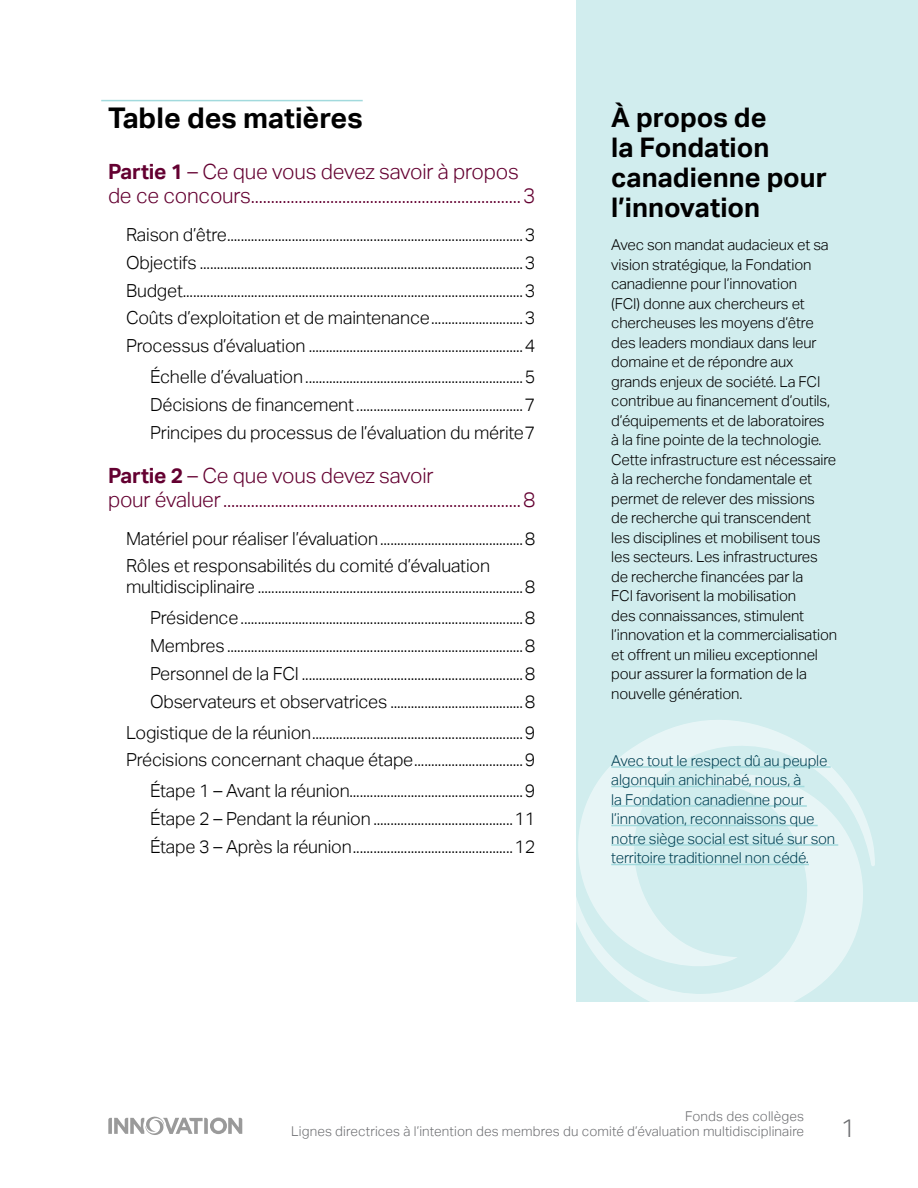
<style>
.page{position:relative;width:918px;height:1188px;background:#fff}
.page>*{position:absolute;margin:0;border:0;box-sizing:border-box;transform-origin:0 0}
.TOC_title{font:700 28.5px "Aktiv Grotesk";color:#000}
.H2_no_Toc{font:700 27px/30px "Aktiv Grotesk";color:#000}
.t1{font:300 25.5px "Aktiv Grotesk";color:#6d6e71}
.t2{font:300 21px/24px "Aktiv Grotesk";letter-spacing:-.01em;color:#640031}
.t3{font:300 18px/21px "Aktiv Grotesk";letter-spacing:-.01em;color:#000}
.Body{font:300 15px/19.5px "Aktiv Grotesk";letter-spacing:-.01em;color:#000}
.Body-2{font:300 15px/19.5px "Aktiv Grotesk";letter-spacing:-.01em;color:#004053}
.t4{font:300 13.5px/15px "Aktiv Grotesk";letter-spacing:.01em;color:#6d6e71;text-align:right}
.s1{font-weight:700}
</style>
<div class="page">
<svg style="left:108px;top:1116px;width:134px;height:19px"></svg>
<hr style="left:101px;top:100px;width:262px;height:1px;background:#a2dadd">
<div style="left:577px;top:0;width:341px;height:1002px;background:#d1edee"></div>
<svg style="left:611px;top:973px;width:221px;height:29px;fill:#e7f5f6"></svg>
<svg style="left:577px;top:720px;width:298px;height:253px"></svg>
<hr style="left:611px;top:766px;width:220px;height:2px;background:#a2dadd">
<hr style="left:611px;top:786px;width:193px;height:1px;background:#a2dadd">
<hr style="left:611px;top:805px;width:196px;height:2px;background:#a2dadd">
<hr style="left:611px;top:825px;width:207px;height:1px;background:#a2dadd">
<hr style="left:611px;top:844px;width:227px;height:2px;background:#a2dadd">
<hr style="left:611px;top:864px;width:198px;height:1px;background:#a2dadd">
<p class="TOC_title" style="left:108px;top:102px;width:256px">Table des matières</p>
<p class="t2" style="left:108px;top:160px;width:429px"><span class="s1">Partie 1</span> – Ce que vous devez savoir à propos de ce concours....................................................................3</p>
<p class="t3" style="left:126px;top:224px;width:411px">Raison d’être.......................................................................................3</p>
<p class="t3" style="left:126px;top:252px;width:411px">Objectifs ...............................................................................................3</p>
<p class="t3" style="left:126px;top:280px;width:411px">Budget....................................................................................................3</p>
<p class="t3" style="left:126px;top:308px;width:411px">Coûts d’exploitation et de maintenance...........................3</p>
<p class="t3" style="left:126px;top:335px;width:411px">Processus d’évaluation ...............................................................4</p>
<p class="t3" style="left:150px;top:366px;width:387px">Échelle d’évaluation................................................................5</p>
<p class="t3" style="left:150px;top:394px;width:387px">Décisions de financement.................................................7</p>
<p class="t3" style="left:150px;top:422px;width:387px">Principes du processus de l’évaluation du mérite7</p>
<p class="t2" style="left:108px;top:464px;width:429px"><span class="s1">Partie 2</span> – Ce que vous devez savoir<br>pour évaluer...........................................................................8</p>
<p class="t3" style="left:126px;top:528px;width:411px">Matériel pour réaliser l’évaluation..........................................8</p>
<p class="t3" style="left:126px;top:556px;width:411px">Rôles et responsabilités du comité d’évaluation multidisciplinaire ..............................................................................8</p>
<p class="t3" style="left:150px;top:608px;width:387px">Présidence...................................................................................8</p>
<p class="t3" style="left:150px;top:635px;width:387px">Membres.......................................................................................8</p>
<p class="t3" style="left:150px;top:663px;width:387px">Personnel de la FCI .................................................................8</p>
<p class="t3" style="left:150px;top:691px;width:387px">Observateurs et observatrices .......................................8</p>
<p class="t3" style="left:126px;top:722px;width:411px">Logistique de la réunion..............................................................9</p>
<p class="t3" style="left:126px;top:750px;width:411px">Précisions concernant chaque étape................................9</p>
<p class="t3" style="left:150px;top:781px;width:387px">Étape 1 – Avant la réunion...................................................9</p>
<p class="t3" style="left:150px;top:808px;width:387px">Étape 2 – Pendant la réunion .........................................11</p>
<p class="t3" style="left:150px;top:836px;width:387px">Étape 3 – Après la réunion...............................................12</p>
<p class="H2_no_Toc" style="left:611px;top:103px;width:217px">À propos de<br>la Fondation canadienne pour l’innovation</p>
<p class="Body" style="left:611px;top:235px;width:227px">Avec son mandat audacieux et sa vision stratégique, la Fondation canadienne pour l’innovation<br>(FCI) donne aux chercheurs et chercheuses les moyens d’être des leaders mondiaux dans leur domaine et de répondre aux grands enjeux de société. La FCI contribue au financement d’outils, d’équipements et de laboratoires<br>à la fine pointe de la technologie.<br>Cette infrastructure est nécessaire à la recherche fondamentale et permet de relever des missions<br>de recherche qui transcendent<br>les disciplines et mobilisent tous les secteurs. Les infrastructures de recherche financées par la<br>FCI favorisent la mobilisation<br>des connaissances, stimulent l’innovation et la commercialisation et offrent un milieu exceptionnel pour assurer la formation de la nouvelle génération.</p>
<p class="Body-2" style="left:611px;top:751px;width:225px">Avec tout le respect dû au peuple algonquin anichinabé, nous, à<br>la Fondation canadienne pour l’innovation, reconnaissons que notre siège social est situé sur son territoire traditionnel non cédé.</p>
<p class="t4" style="left:291px;top:1109px;width:514px">Fonds des collèges<br>Lignes directrices à l’intention des membres du comité d’évaluation multidisciplinaire</p>
<h3 class="t1" style="left:841px;top:1113px;width:17px">1</h3>
</div>
